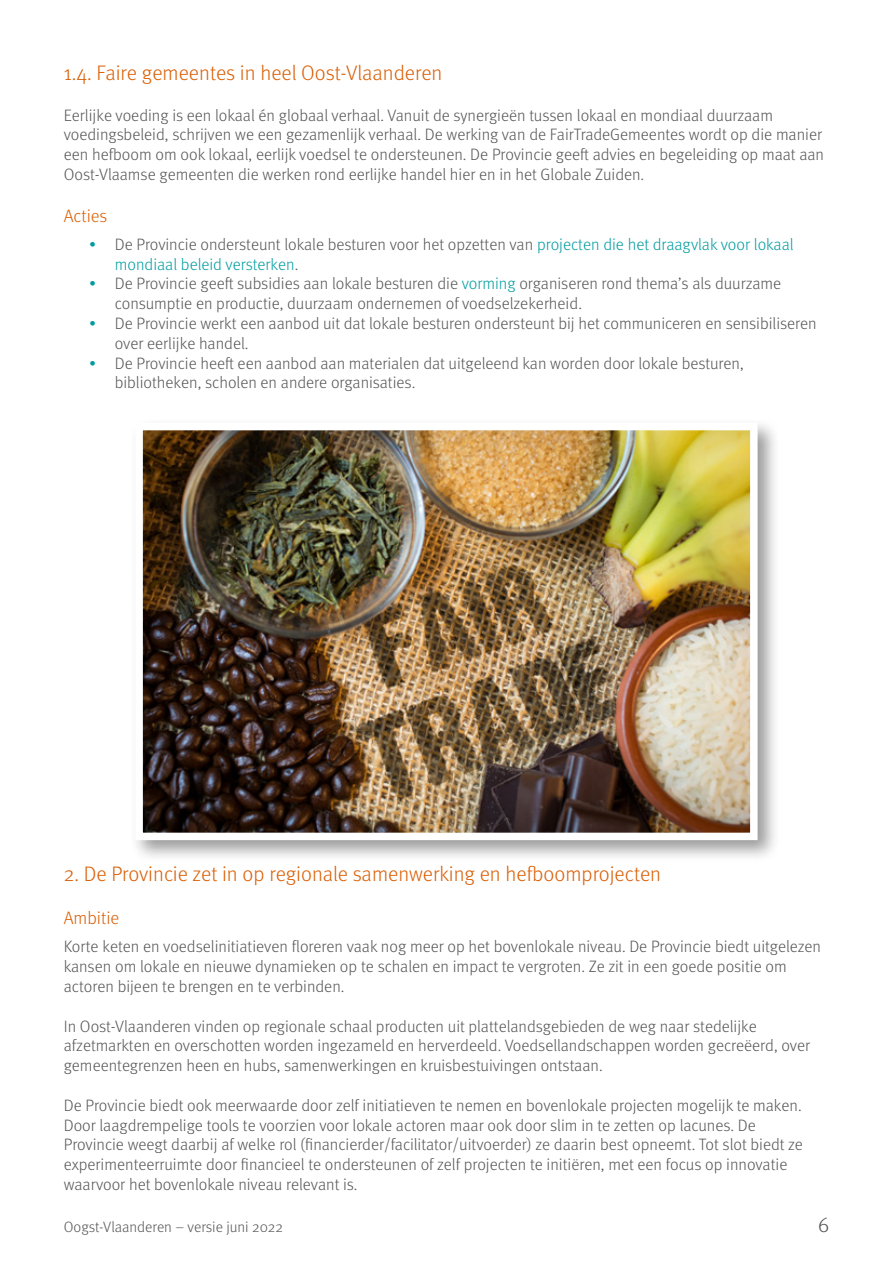
<style>
.page{position:relative;width:893px;height:1263px;background:#fff}
.page>*{position:absolute;margin:0;border:0;box-sizing:border-box;transform-origin:0 0}
.t1{font:300 21px "Meta Pro";color:#da5f06}
.t2{font:300 21px "Meta Pro";color:#565555}
.t3{font:300 18px "Meta Pro";color:#da5f06}
.t4{font:300 16.5px/19.8px "Meta Pro";color:#565555}
.t5{font:300 16.5px/19.8px "Meta Pro";color:#009ca0}
.t6{font:300 15px "Meta Pro";color:#565555}
.s1{color:#565555}
.s2{color:#009ca0}
</style>
<div class="page">
<div style="left:130px;top:417px;width:651px;height:446px;background:#000;opacity:.4"></div>
<img style="left:144px;top:432px;width:605px;height:399px">
<div style="left:135px;top:423px;width:623px;height:417px;border:8px solid #fff"></div>
<p class="t1" style="left:64px;top:57px;width:380px">1.4. Faire gemeentes in heel Oost-Vlaanderen</p>
<p class="t4" style="left:64px;top:104px;width:762px">Eerlijke voeding is een lokaal én globaal verhaal. Vanuit de synergieën tussen lokaal en mondiaal duurzaam voedingsbeleid, schrijven we een gezamenlijk verhaal. De werking van de FairTradeGemeentes wordt op die manier een hefboom om ook lokaal, eerlijk voedsel te ondersteunen. De Provincie geeft advies en begeleiding op maat aan Oost-Vlaamse gemeenten die werken rond eerlijke handel hier en in het Globale Zuiden.</p>
<p class="t3" style="left:64px;top:202px;width:45px">Acties</p>
<p class="t5" style="left:115px;top:233px;width:680px;text-indent:-26px">• <span class="s1">De Provincie ondersteunt lokale besturen voor het opzetten van</span> projecten die het draagvlak voor lokaal mondiaal beleid versterken<span class="s1">.</span></p>
<p class="t4" style="left:115px;top:273px;width:668px;text-indent:-26px"><span class="s2">•</span> De Provincie geeft subsidies aan lokale besturen die <span class="s2">vorming</span> organiseren rond thema’s als duurzame consumptie en productie, duurzaam ondernemen of voedselzekerheid.</p>
<p class="t4" style="left:115px;top:313px;width:703px;text-indent:-26px"><span class="s2">•</span> De Provincie werkt een aanbod uit dat lokale besturen ondersteunt bij het communiceren en sensibiliseren over eerlijke handel.</p>
<p class="t4" style="left:115px;top:352px;width:630px;text-indent:-26px"><span class="s2">•</span> De Provincie heeft een aanbod aan materialen dat uitgeleend kan worden door lokale besturen, bibliotheken, scholen en andere organisaties.</p>
<p class="t1" style="left:64px;top:859px;width:599px">2. De Provincie zet in op regionale samenwerking en hefboomprojecten</p>
<p class="t3" style="left:64px;top:905px;width:57px">Ambitie</p>
<p class="t4" style="left:64px;top:936px;width:759px">Korte keten en voedselinitiatieven floreren vaak nog meer op het bovenlokale niveau. De Provincie biedt uitgelezen kansen om lokale en nieuwe dynamieken op te schalen en impact te vergroten. Ze zit in een goede positie om actoren bijeen te brengen en te verbinden.</p>
<p class="t4" style="left:64px;top:1015px;width:748px">In Oost-Vlaanderen vinden op regionale schaal producten uit plattelandsgebieden de weg naar stedelijke afzetmarkten en overschotten worden ingezameld en herverdeeld. Voedsellandschappen worden gecreëerd, over gemeentegrenzen heen en hubs, samenwerkingen en kruisbestuivingen ontstaan.</p>
<p class="t4" style="left:64px;top:1094px;width:741px">De Provincie biedt ook meerwaarde door zelf initiatieven te nemen en bovenlokale projecten mogelijk te maken.<br>Door laagdrempelige tools te voorzien voor lokale actoren maar ook door slim in te zetten op lacunes. De Provincie weegt daarbij af welke rol (financierder/facilitator/uitvoerder) ze daarin best opneemt. Tot slot biedt ze experimenteerruimte door financieel te ondersteunen of zelf projecten te initiëren, met een focus op innovatie waarvoor het bovenlokale niveau relevant is.</p>
<p class="t6" style="left:64px;top:1216px;width:221px">Oogst-Vlaanderen – versie juni 2022</p>
<p class="t2" style="left:818px;top:1210px;width:13px">6</p>
</div>
